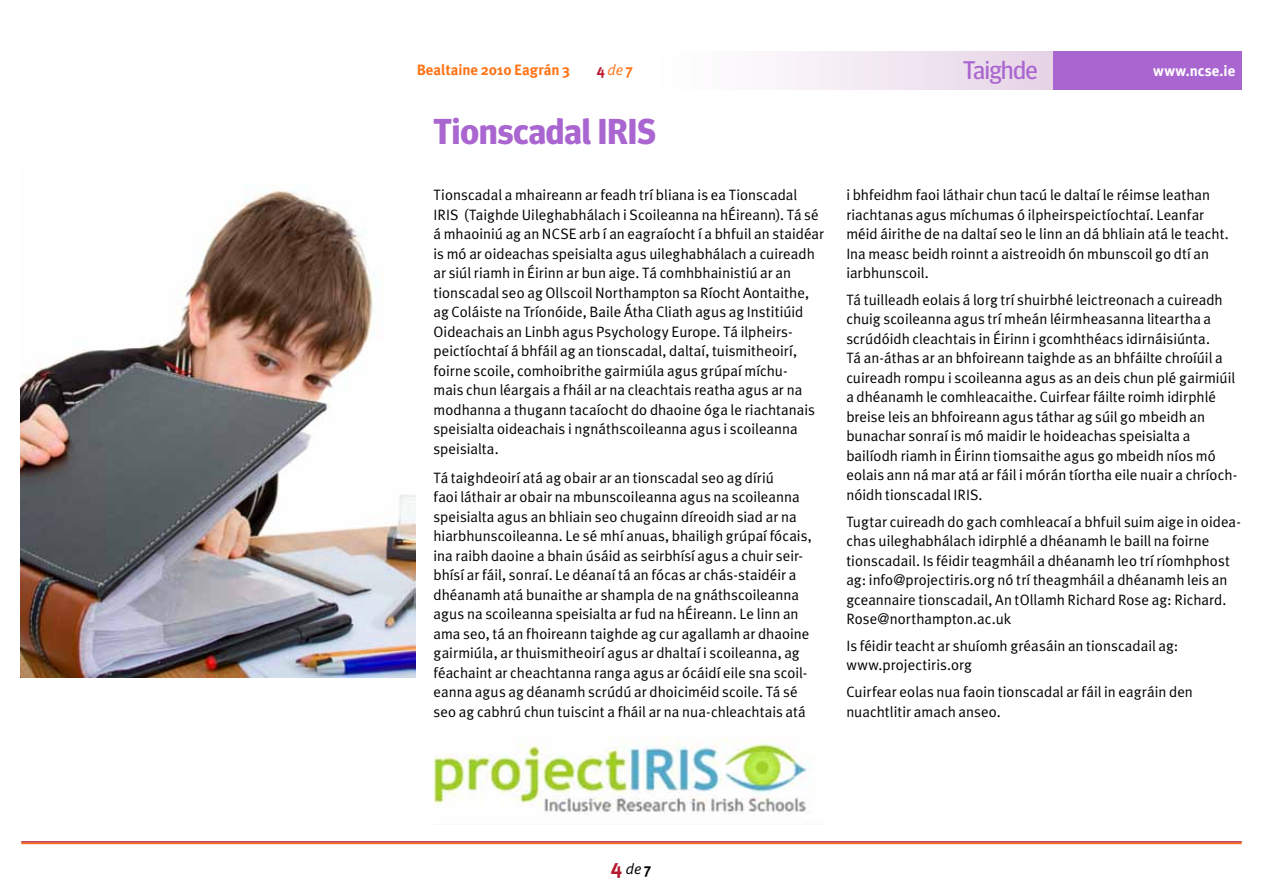
<style>
.page{position:relative;width:1263px;height:893px;background:#fff}
.page>*{position:absolute;margin:0;border:0;box-sizing:border-box;transform-origin:0 0}
.Heading_2{font:700 36px "Meta Headline";letter-spacing:.005em;color:#aa66d0}
.t1{font:25.5px "Meta Headline";letter-spacing:-.005em;color:#aa66d0}
.t2{font:15px/19.5px "Meta Plus Normal";color:#000}
.t3{font:700 15px "Meta Plus";color:#ff7417}
.t4{font:700 15px "Meta Plus";letter-spacing:.015em;color:#fff}
.t5{font:italic 15px "Meta Plus Normal";color:#ff7417}
.t6{font:italic 15px "Meta Plus Normal";color:#000}
.s1{font-family:"Meta Plus";font-weight:700;font-style:normal;color:#b7192e}
.s2{font-family:"Meta Plus";font-weight:700;font-style:normal}
.s3{font-family:"Meta Plus";font-weight:700;font-style:normal;font-size:21px;color:#b7192e}
</style>
<div class="page">
<hr style="left:21px;top:841px;width:1221px;height:2px;background:#b7192e">
<hr style="left:21px;top:843px;width:1221px;height:1px;background:#ff7417">
<div style="left:1052px;top:51px;width:190px;height:38px;background:#aa66d0"></div>
<div style="left:640px;top:51px;width:412px;height:38px;background:linear-gradient(to right,#fff,#e7d5e7)"></div>
<img style="left:21px;top:189px;width:394px;height:489px">
<img style="left:433px;top:737px;width:379px;height:78px">
<p class="t3" style="left:417px;top:61px;width:155px">Bealtaine 2010 Eagrán 3</p>
<p class="t5" style="left:597px;top:61px;width:38px"><span class="s1">4</span>de <span class="s2">7</span></p>
<h2 class="Heading_2" style="left:433px;top:110px;width:224px">Tionscadal IRIS</h2>
<p class="t2" style="left:433px;top:185px;width:392px">Tionscadal a mhaireann ar feadh trí bliana is ea Tionscadal IRIS (Taighde Uileghabhálach i Scoileanna na hÉireann). Tá sé á mhaoiniú ag an NCSE arb í an eagraíocht í a bhfuil an staidéar is mó ar oideachas speisialta agus uileghabhálach a cuireadh ar siúl riamh in Éirinn ar bun aige. Tá comhbhainistiú ar an tionscadal seo ag Ollscoil Northampton sa Ríocht Aontaithe, ag Coláiste na Tríonóide, Baile Átha Cliath agus ag Institiúid Oideachais an Linbh agus Psychology Europe. Tá ilpheirs&shy;peictíochtaí á bhfáil ag an tionscadal, daltaí, tuismitheoirí, foirne scoile, comhoibrithe gairmiúla agus grúpaí míchu-<br>mais chun léargais a fháil ar na cleachtais reatha agus ar na modhanna a thugann tacaíocht do dhaoine óga le riachtanais speisialta oideachais i ngnáthscoileanna agus i scoileanna speisialta.</p>
<p class="t2" style="left:433px;top:468px;width:380px">Tá taighdeoirí atá ag obair ar an tionscadal seo ag díriú<br>faoi láthair ar obair na mbunscoileanna agus na scoileanna speisialta agus an bhliain seo chugainn díreoidh siad ar na hiarbhunscoileanna. Le sé mhí anuas, bhailigh grúpaí fócais, ina raibh daoine a bhain úsáid as seirbhísí agus a chuir seir&shy;bhísí ar fáil, sonraí. Le déanaí tá an fócas ar chás-staidéir a dhéanamh atá bunaithe ar shampla de na gnáthscoileanna agus na scoileanna speisialta ar fud na hÉireann. Le linn an ama seo, tá an fhoireann taighde ag cur agallamh ar dhaoine gairmiúla, ar thuismitheoirí agus ar dhaltaí i scoileanna, ag féachaint ar cheachtanna ranga agus ar ócáidí eile sna scoil&shy;eanna agus ag déanamh scrúdú ar dhoiciméid scoile. Tá sé seo ag cabhrú chun tuiscint a fháil ar na nua-chleachtais atá</p>
<p class="t1" style="left:963px;top:55px;width:76px">Taighde</p>
<p class="t4" style="left:1153px;top:62px;width:84px">www.ncse.ie</p>
<p class="t2" style="left:846px;top:185px;width:384px">i bhfeidhm faoi láthair chun tacú le daltaí le réimse leathan riachtanas agus míchumas ó ilpheirspeictíochtaí. Leanfar méid áirithe de na daltaí seo le linn an dá bhliain atá le teacht.<br>Ina measc beidh roinnt a aistreoidh ón mbunscoil go dtí an iarbhunscoil.</p>
<p class="t2" style="left:846px;top:290px;width:392px">Tá tuilleadh eolais á lorg trí shuirbhé leictreonach a cuireadh chuig scoileanna agus trí mheán léirmheasanna liteartha a scrúdóidh cleachtais in Éirinn i gcomhthéacs idirnáisiúnta.<br>Tá an-áthas ar an bhfoireann taighde as an bhfáilte chroíúil a cuireadh rompu i scoileanna agus as an deis chun plé gairmiúil a dhéanamh le comhleacaithe. Cuirfear fáilte roimh idirphlé breise leis an bhfoireann agus táthar ag súil go mbeidh an bunachar sonraí is mó maidir le hoideachas speisialta a bailíodh riamh in Éirinn tiomsaithe agus go mbeidh níos mó eolais ann ná mar atá ar fáil i mórán tíortha eile nuair a chríoch&shy;nóidh tionscadal IRIS.</p>
<p class="t2" style="left:846px;top:511px;width:396px">Tugtar cuireadh do gach comhleacaí a bhfuil suim aige in oidea&shy;chas uileghabhálach idirphlé a dhéanamh le baill na foirne tionscadail. Is féidir teagmháil a dhéanamh leo trí ríomhphost ag: info@projectiris.org nó trí theagmháil a dhéanamh leis an gceannaire tionscadail, An tOllamh Richard Rose ag: Richard.<br>Rose@northampton.ac.uk</p>
<p class="t2" style="left:846px;top:636px;width:334px">Is féidir teacht ar shuíomh gréasáin an tionscadail ag: www.projectiris.org</p>
<p class="t2" style="left:846px;top:682px;width:348px">Cuirfear eolas nua faoin tionscadal ar fáil in eagráin den nuachtlitir amach anseo.</p>
<p class="t6" style="left:611px;top:860px;width:42px"><span class="s3">4</span> de <span class="s2">7</span></p>
</div>
